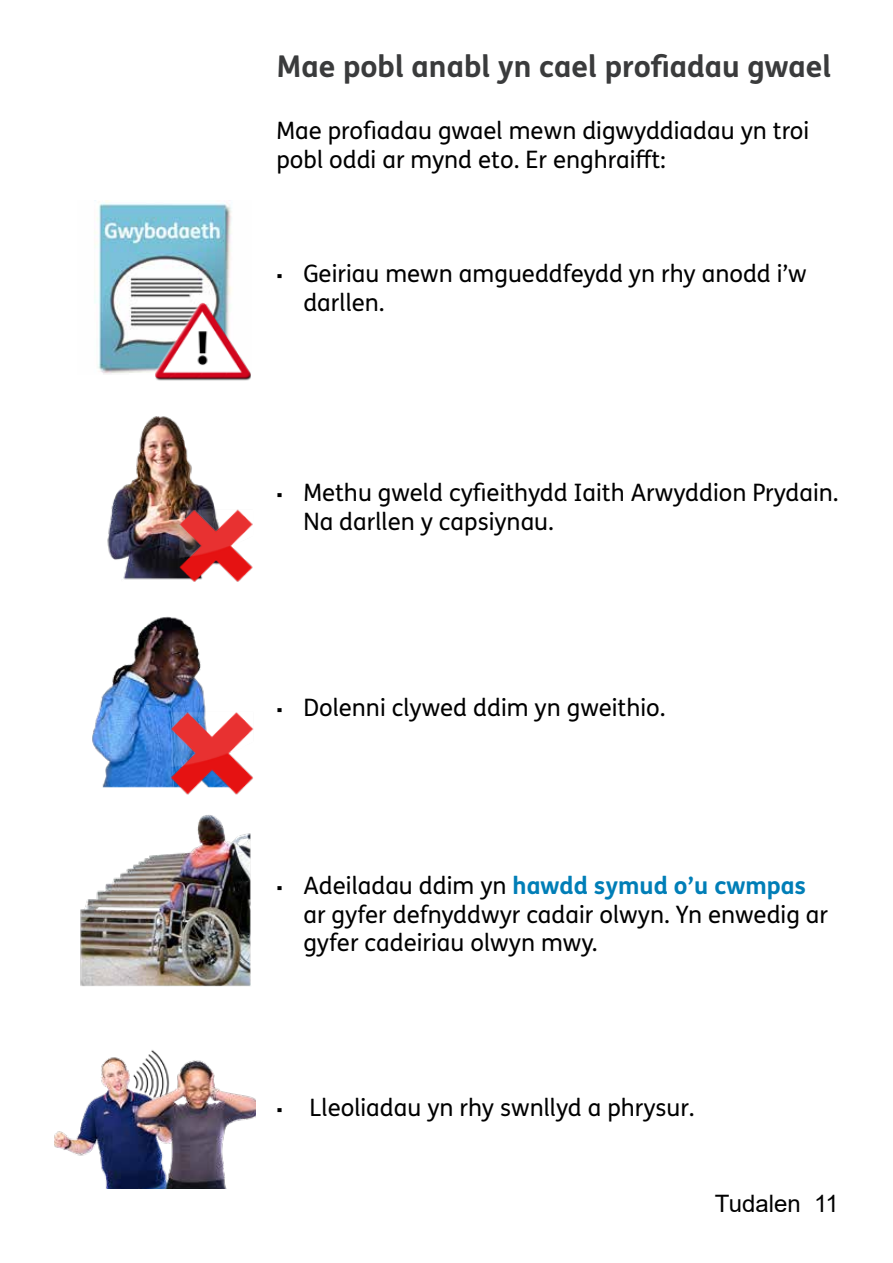
<style>
.page{position:relative;width:893px;height:1263px;background:#fff}
.page>*{position:absolute;margin:0;border:0;box-sizing:border-box;transform-origin:0 0}
.t1{font:700 30px "FS Me Pro";color:#3a3b3c}
.t2{font:24px/28.8px "FS Me Pro";color:#000}
.t3{font:24px "Arial";color:#000}
.s1{font-family:"Verdana";font-size:18px}
.s2{font-weight:700;color:#007eb7}
</style>
<div class="page">
<img style="left:80px;top:815px;width:171px;height:172px">
<img style="left:54px;top:1050px;width:201px;height:139px">
<img style="left:92px;top:616px;width:114px;height:171px">
<img style="left:168px;top:708px;width:86px;height:87px">
<img style="left:107px;top:416px;width:107px;height:164px">
<img style="left:177px;top:506px;width:76px;height:76px">
<img style="left:94px;top:200px;width:157px;height:174px">
<img style="left:155px;top:292px;width:95px;height:89px">
<h2 class="t1" style="left:276px;top:43px;width:557px">Mae pobl anabl yn cael profadau gwael</h2>
<p class="t2" style="left:276px;top:116px;width:534px">Mae profadau gwael mewn digwyddiadau yn troi pobl oddi ar mynd eto. Er enghraift:</p>
<p class="t2" style="left:303px;top:259px;width:505px;text-indent:-27px"><span class="s1">▪</span> Geiriau mewn amgueddfeydd yn rhy anodd i’w darllen.</p>
<p class="t2" style="left:303px;top:478px;width:537px;text-indent:-27px"><span class="s1">▪</span> Methu gweld cyfeithydd Iaith Arwyddion Prydain.<br>Na darllen y capsiynau.</p>
<p class="t2" style="left:276px;top:693px;width:391px"><span class="s1">▪</span> Dolenni clywed ddim yn gweithio.</p>
<p class="t2" style="left:303px;top:870px;width:526px;text-indent:-27px"><span class="s1">▪</span> Adeiladau ddim yn <span class="s2">hawdd symud o’u cwmpas </span>ar gyfer defnyddwyr cadair olwyn. Yn enwedig ar gyfer cadeiriau olwyn mwy.</p>
<p class="t2" style="left:276px;top:1093px;width:420px"><span class="s1">▪</span> Lleoliadau yn rhy swnllyd a phrysur.</p>
<p class="t3" style="left:715px;top:1187px;width:126px">Tudalen 11</p>
</div>
